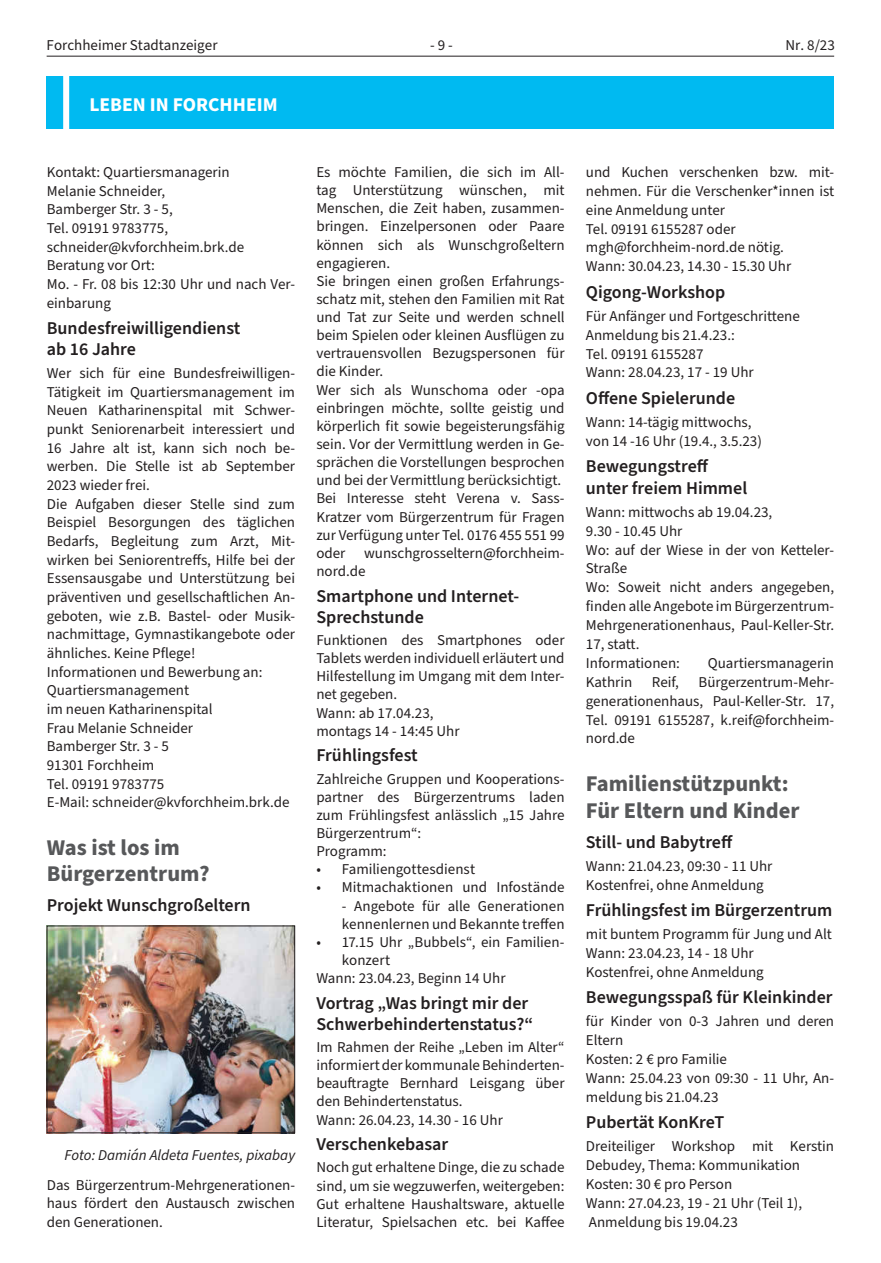
<style>
.page{position:relative;width:881px;height:1263px;background:#fff}
.page>*{position:absolute;margin:0;border:0;box-sizing:border-box;transform-origin:0 0}
.t1{font:700 22.5px/26.1px "Source Sans Pro";color:#57585a}
.t2{font:700 19.5px "Source Sans Pro";color:#fff}
.t3{font:600 18px/21.1px "Source Sans Pro";color:#231f20}
.t4{font:15px/18.1px "Source Sans Pro";color:#231f20}
.t5{font:italic 15px "Source Sans Pro";color:#231f20}
</style>
<div class="page">
<hr style="left:47px;top:56px;width:786px;height:1px;background:#231f20">
<img style="left:49px;top:928px;width:244px;height:203px">
<div style="left:47px;top:926px;width:248px;height:207px;border:1px solid #231f20"></div>
<div style="left:47px;top:76px;width:786px;height:52px;background:#00baf1"></div>
<div style="left:63px;top:75px;width:6px;height:54px;background:#fff"></div>
<p class="t4" style="left:47px;top:37px;width:172px">Forchheimer Stadtanzeiger</p>
<p class="t4" style="left:430px;top:37px;width:24px">- 9 -</p>
<p class="t4" style="left:785px;top:37px;width:51px">Nr. 8/23</p>
<h2 class="t2" style="left:89px;top:91px;width:190px">LEBEN IN FORCHHEIM</h2>
<p class="t4" style="left:47px;top:163px;width:250px;line-height:18.6px">Kontakt: Quartiersmanagerin<br>Melanie Schneider,<br>Bamberger Str. 3 - 5,<br>Tel. 09191 9783775, schneider@kvforchheim.brk.de<br>Beratung vor Ort:<br>Mo. - Fr. 08 bis 12:30 Uhr und nach Ver&shy;einbarung</p>
<p class="t3" style="left:47px;top:317px;width:195px;line-height:21.6px">Bundesfreiwilligendienst ab 16 Jahre</p>
<p class="t4" style="left:47px;top:364px;width:250px;line-height:18.6px">Wer sich für eine Bundesfreiwilligen-<br>Tätigkeit im Quartiersmanagement im<br>Neuen Katharinenspital mit Schwer&shy;punkt Seniorenarbeit interessiert und<br>16 Jahre alt ist, kann sich noch be&shy;werben. Die Stelle ist ab September<br>2023 wieder frei.<br>Die Aufgaben dieser Stelle sind zum<br>Beispiel Besorgungen des täglichen<br>Bedarfs, Begleitung zum Arzt, Mit&shy;wirken bei Seniorentreffs, Hilfe bei der<br>Essensausgabe und Unterstützung bei präventiven und gesellschaftlichen An&shy;geboten, wie z.B. Bastel- oder Musik&shy;nachmittage, Gymnastikangebote oder ähnliches. Keine Pflege!<br>Informationen und Bewerbung an:<br>Quartiersmanagement<br>im neuen Katharinenspital<br>Frau Melanie Schneider<br>Bamberger Str. 3 - 5<br>91301 Forchheim<br>Tel. 09191 9783775<br>E-Mail: schneider@kvforchheim.brk.de</p>
<h1 class="t1" style="left:47px;top:835px;width:164px">Was ist los im<br>Bürgerzentrum?</h1>
<p class="t3" style="left:47px;top:895px;width:205px">Projekt Wunschgroßeltern</p>
<p class="t5" style="left:65px;top:1145px;width:232px">Foto: Damián Aldeta Fuentes, pixabay</p>
<p class="t4" style="left:47px;top:1176px;width:250px;line-height:18.6px;text-align:justify">Das Bürgerzentrum-Mehrgenerationen&shy;haus fördert den Austausch zwischen den Generationen.</p>
<p class="t4" style="left:316px;top:163px;width:250px">Es möchte Familien, die sich im All&shy;tag Unterstützung wünschen, mit Menschen, die Zeit haben, zusammen&shy;bringen. Einzelpersonen oder Paare können sich als Wunschgroßeltern engagieren.<br>Sie bringen einen großen Erfahrungs&shy;schatz mit, stehen den Familien mit Rat und Tat zur Seite und werden schnell beim Spielen oder kleinen Ausflügen zu vertrauensvollen Bezugspersonen für die Kinder.<br>Wer sich als Wunschoma oder -opa einbringen möchte, sollte geistig und körperlich fit sowie begeisterungsfähig sein. Vor der Vermittlung werden in Ge&shy;sprächen die Vorstellungen besprochen und bei der Vermittlung berücksichtigt.<br>Bei Interesse steht Verena v. Sass-Kratzer vom Bürgerzentrum für Fragen zur Verfügung unter Tel. 0176 455 551 99 oder wunschgrosseltern@forchheim&shy;nord.de</p>
<p class="t3" style="left:316px;top:585px;width:204px">Smartphone und Internet-<br>Sprechstunde</p>
<p class="t4" style="left:316px;top:631px;width:250px">Funktionen des Smartphones oder<br>Tablets werden individuell erläutert und<br>Hilfestellung im Umgang mit dem Inter&shy;net gegeben.<br>Wann: ab 17.04.23,<br>montags 14 - 14:45 Uhr</p>
<p class="t3" style="left:316px;top:745px;width:103px">Frühlingsfest</p>
<p class="t4" style="left:316px;top:770px;width:250px">Zahlreiche Gruppen und Kooperations&shy;partner des Bürgerzentrums laden zum Frühlingsfest anlässlich „15 Jahre<br>Bürgerzentrum“:<br>Programm:</p>
<p class="t4" style="left:316px;top:861px;width:160px">• Familiengottesdienst</p>
<p class="t4" style="left:316px;top:879px;width:250px">• Mitmachaktionen und Infostände</p>
<p class="t4" style="left:342px;top:897px;width:224px">- Angebote für alle Generationen kennenlernen und Bekannte treffen</p>
<p class="t4" style="left:316px;top:933px;width:250px">• 17.15 Uhr „Bubbels“, ein Familien-</p>
<p class="t4" style="left:342px;top:951px;width:50px">konzert</p>
<p class="t4" style="left:316px;top:969px;width:191px">Wann: 23.04.23, Beginn 14 Uhr</p>
<p class="t3" style="left:316px;top:992px;width:218px">Vortrag „Was bringt mir der<br>Schwerbehindertenstatus?“</p>
<p class="t4" style="left:316px;top:1038px;width:250px">Im Rahmen der Reihe „Leben im Alter“ informiert der kommunale Behinderten&shy;beauftragte Bernhard Leisgang über den Behindertenstatus.<br>Wann: 26.04.23, 14.30 - 16 Uhr</p>
<p class="t3" style="left:316px;top:1134px;width:133px">Verschenkebasar</p>
<p class="t4" style="left:316px;top:1159px;width:250px;text-align:justify">Noch gut erhaltene Dinge, die zu schade sind, um sie wegzuwerfen, weitergeben:<br>Gut erhaltene Haushaltsware, aktuelle Literatur, Spielsachen etc. bei Kaffee</p>
<p class="t4" style="left:585px;top:163px;width:250px;line-height:18.9px">und Kuchen verschenken bzw. mit&shy;nehmen. Für die Verschenker*innen ist eine Anmeldung unter<br>Tel. 09191 6155287 oder mgh@forchheim-nord.de nötig.<br>Wann: 30.04.23, 14.30 - 15.30 Uhr</p>
<p class="t3" style="left:585px;top:282px;width:141px">Qigong-Workshop</p>
<p class="t4" style="left:585px;top:307px;width:215px;line-height:18.9px">Für Anfänger und Fortgeschrittene<br>Anmeldung bis 21.4.23.:<br>Tel. 09191 6155287<br>Wann: 28.04.23, 17 - 19 Uhr</p>
<p class="t3" style="left:585px;top:388px;width:151px">Offene Spielerunde</p>
<p class="t4" style="left:585px;top:413px;width:177px;line-height:18.9px">Wann: 14-tägig mittwochs, von 14 -16 Uhr (19.4., 3.5.23)</p>
<p class="t3" style="left:585px;top:455px;width:163px;line-height:21.9px">Bewegungstreff unter freiem Himmel</p>
<p class="t4" style="left:585px;top:503px;width:250px;line-height:18.9px">Wann: mittwochs ab 19.04.23,<br>9.30 - 10.45 Uhr<br>Wo: auf der Wiese in der von Ketteler-<br>Straße<br>Wo: Soweit nicht anders angegeben, finden alle Angebote im Bürgerzentrum-<br>Mehrgenerationenhaus, Paul-Keller-Str.<br>17, statt.<br>Informationen:</p>
<p class="t4" style="left:707px;top:654px;width:128px">Quartiersmanagerin</p>
<p class="t4" style="left:585px;top:673px;width:48px">Kathrin</p>
<p class="t4" style="left:651px;top:673px;width:28px">Reif,</p>
<p class="t4" style="left:585px;top:673px;width:250px;line-height:18.9px;text-align:justify;text-indent:113px">Bürgerzentrum-Mehr&shy;generationenhaus, Paul-Keller-Str. 17, Tel. 09191 6155287, k.reif@forchheim&shy;nord.de</p>
<h1 class="t1" style="left:585px;top:771px;width:215px">Familienstützpunkt:<br>Für Eltern und Kinder</h1>
<p class="t3" style="left:585px;top:832px;width:148px">Still- und Babytreff</p>
<p class="t4" style="left:585px;top:857px;width:188px;line-height:18.9px">Wann: 21.04.23, 09:30 - 11 Uhr<br>Kostenfrei, ohne Anmeldung</p>
<p class="t3" style="left:585px;top:900px;width:248px">Frühlingsfest im Bürgerzentrum</p>
<p class="t4" style="left:585px;top:925px;width:247px;line-height:18.9px">mit buntem Programm für Jung und Alt<br>Wann: 23.04.23, 14 - 18 Uhr<br>Kostenfrei, ohne Anmeldung</p>
<p class="t3" style="left:585px;top:987px;width:248px">Bewegungsspaß für Kleinkinder</p>
<p class="t4" style="left:585px;top:1012px;width:250px;line-height:18.9px">für Kinder von 0-3 Jahren und deren<br>Eltern<br>Kosten: 2 € pro Familie<br>Wann: 25.04.23 von 09:30 - 11 Uhr, An&shy;meldung bis 21.04.23</p>
<p class="t3" style="left:585px;top:1112px;width:140px">Pubertät KonKreT</p>
<p class="t4" style="left:585px;top:1137px;width:250px;line-height:18.9px">Dreiteiliger Workshop mit Kerstin<br>Debudey, Thema: Kommunikation<br>Kosten: 30 € pro Person<br>Wann: 27.04.23, 19 - 21 Uhr (Teil 1),<br>Anmeldung bis 19.04.23</p>
</div>
